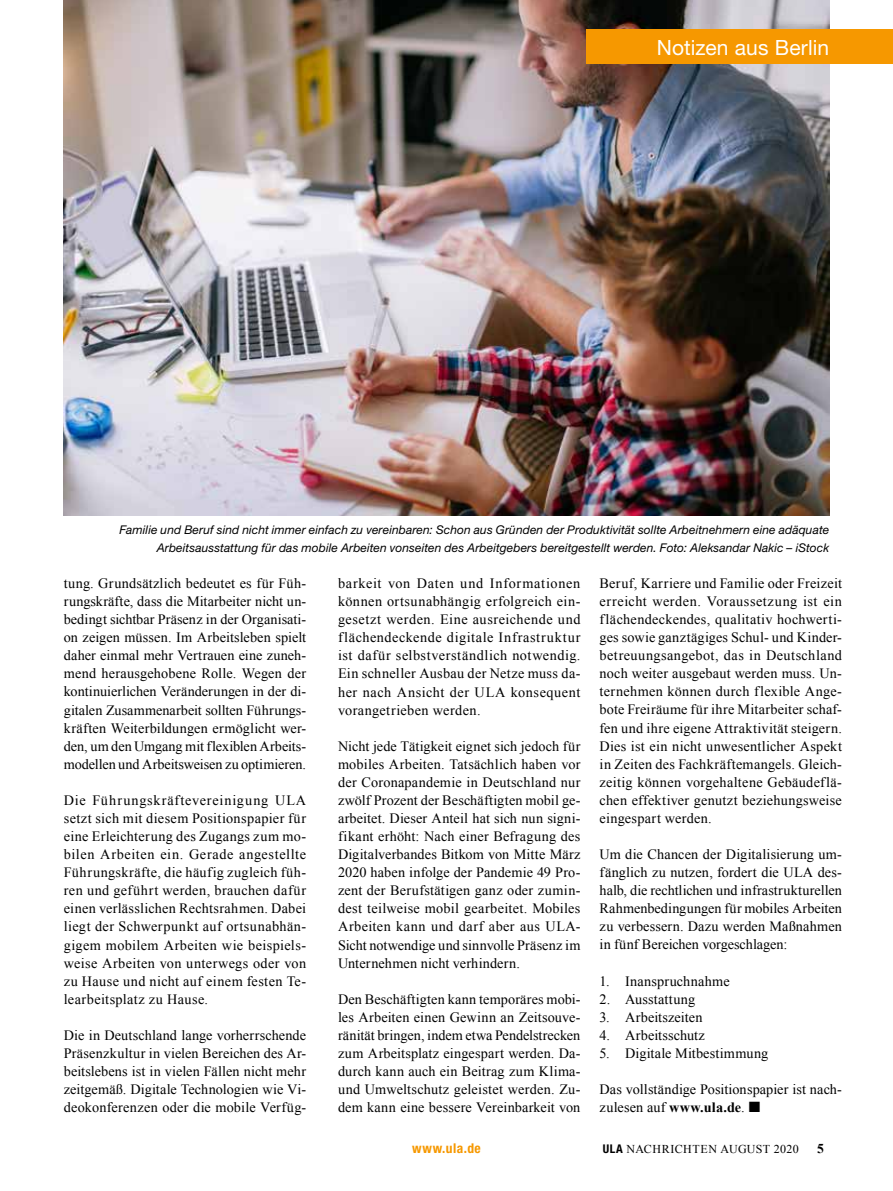
<style>
.page{position:relative;width:893px;height:1191px;background:#fff}
.page>*{position:absolute;margin:0;border:0;box-sizing:border-box;transform-origin:0 0}
.t1{font:21px "Helvetica Neue LT Std";letter-spacing:.005em;color:#fff}
.t2{font:14.25px/18px "Times New Roman";letter-spacing:.01em;color:#000;text-align:justify}
.t3{font:700 condensed 13.5px "Helvetica Neue LT Std";letter-spacing:.035em;color:#f69800}
.t4{font:700 13.5px "Times New Roman";color:#000}
.t5{font:italic 12px/18px "Helvetica Neue LT Std";letter-spacing:.01em;color:#000;text-align:right}
.t6{font:12px "Times New Roman";letter-spacing:.03em;color:#000}
.s1{font-weight:700}
.s2{font-family:"Helvetica Neue LT Std";font-weight:700;font-stretch:condensed}
</style>
<div class="page">
<img style="left:64px;top:0;width:765px;height:516px">
<div style="left:587px;top:30px;width:306px;height:34px;background:#f69800"></div>
<h1 class="t1" style="left:657px;top:35px;width:174px">Notizen aus Berlin</h1>
<p class="t5" style="left:120px;top:520px;width:711px">Familie und Beruf sind nicht immer einfach zu vereinbaren: Schon aus Gründen der Produktivität sollte Arbeitnehmern eine adäquate<br>Arbeitsausstattung für das mobile Arbeiten vonseiten des Arbeitgebers bereitgestellt werden. Foto: Aleksandar Nakic – iStock</p>
<p class="t2" style="left:338px;top:574px;width:244px">barkeit von Daten und Informationen können ortsunabhängig erfolgreich ein&shy;gesetzt werden. Eine ausreichende und flächendeckende digitale Infrastruktur ist dafür selbstverständlich notwendig.<br>Ein schneller Ausbau der Netze muss da&shy;her nach Ansicht der ULA konsequent vorangetrieben werden.</p>
<p class="t2" style="left:338px;top:736px;width:244px">Nicht jede Tätigkeit eignet sich jedoch für mobiles Arbeiten. Tatsächlich haben vor der Coronapandemie in Deutschland nur zwölf Prozent der Beschäftigten mobil ge&shy;arbeitet. Dieser Anteil hat sich nun signi&shy;fikant erhöht: Nach einer Befragung des Digitalverbandes Bitkom von Mitte März 2020 haben infolge der Pandemie 49 Pro&shy;zent der Berufstätigen ganz oder zumin&shy;dest teilweise mobil gearbeitet. Mobiles Arbeiten kann und darf aber aus ULA-Sicht notwendige und sinnvolle Präsenz im Unternehmen nicht verhindern.</p>
<p class="t2" style="left:338px;top:989px;width:244px">Den Beschäftigten kann temporäres mobi&shy;les Arbeiten einen Gewinn an Zeitsouve&shy;ränität bringen, indem etwa Pendelstrecken zum Arbeitsplatz eingespart werden. Da&shy;durch kann auch ein Beitrag zum Klima&shy;und Umweltschutz geleistet werden. Zu&shy;dem kann eine bessere Vereinbarkeit von</p>
<p class="t2" style="left:600px;top:574px;width:244px">Beruf, Karriere und Familie oder Freizeit erreicht werden. Voraussetzung ist ein flächendeckendes, qualitativ hochwerti&shy;ges sowie ganztägiges Schul- und Kinder&shy;betreuungsangebot, das in Deutschland noch weiter ausgebaut werden muss. Un&shy;ternehmen können durch flexible Ange&shy;bote Freiräume für ihre Mitarbeiter schaf&shy;fen und ihre eigene Attraktivität steigern.<br>Dies ist ein nicht unwesentlicher Aspekt in Zeiten des Fachkräftemangels. Gleich&shy;zeitig können vorgehaltene Gebäudeflä&shy;chen effektiver genutzt beziehungsweise eingespart werden.</p>
<p class="t2" style="left:600px;top:845px;width:244px">Um die Chancen der Digitalisierung um&shy;fänglich zu nutzen, fordert die ULA des&shy;halb, die rechtlichen und infrastrukturellen Rahmenbedingungen für mobiles Arbeiten zu verbessern. Dazu werden Maßnahmen in fünf Bereichen vorgeschlagen:</p>
<p class="t2" style="left:600px;top:971px;width:132px">1. Inanspruchnahme</p>
<p class="t2" style="left:600px;top:989px;width:97px">2. Ausstattung</p>
<p class="t2" style="left:600px;top:1007px;width:104px">3. Arbeitszeiten</p>
<p class="t2" style="left:600px;top:1025px;width:107px">4. Arbeitsschutz</p>
<p class="t2" style="left:600px;top:1044px;width:170px">5. Digitale Mitbestimmung</p>
<p class="t2" style="left:600px;top:1080px;width:244px">Das vollständige Positionspapier ist nach&shy;zulesen auf <span class="s1">www.ula.de</span>.</p>
<p class="t2" style="left:64px;top:574px;width:244px">tung. Grundsätzlich bedeutet es für Füh&shy;rungskräfte, dass die Mitarbeiter nicht un&shy;bedingt sichtbar Präsenz in der Organisati&shy;on zeigen müssen. Im Arbeitsleben spielt daher einmal mehr Vertrauen eine zuneh&shy;mend herausgehobene Rolle. Wegen der kontinuierlichen Veränderungen in der di&shy;gitalen Zusammenarbeit sollten Führungs&shy;kräften Weiterbildungen ermöglicht wer&shy;den, um den Umgang mit flexiblen Arbeits&shy;modellen und Arbeitsweisen zu optimieren.</p>
<p class="t2" style="left:64px;top:791px;width:244px">Die Führungskräftevereinigung ULA setzt sich mit diesem Positionspapier für eine Erleichterung des Zugangs zum mo&shy;bilen Arbeiten ein. Gerade angestellte Führungskräfte, die häufig zugleich füh&shy;ren und geführt werden, brauchen dafür einen verlässlichen Rechtsrahmen. Dabei liegt der Schwerpunkt auf ortsunabhän&shy;gigem mobilem Arbeiten wie beispiels&shy;weise Arbeiten von unterwegs oder von zu Hause und nicht auf einem festen Te&shy;learbeitsplatz zu Hause.</p>
<p class="t2" style="left:64px;top:1026px;width:244px">Die in Deutschland lange vorherrschende Präsenzkultur in vielen Bereichen des Ar&shy;beitslebens ist in vielen Fällen nicht mehr zeitgemäß. Digitale Technologien wie Vi&shy;deokonferenzen oder die mobile Verfüg-</p>
<p class="t3" style="left:412px;top:1139px;width:70px">www.ula.de</p>
<p class="t6" style="left:603px;top:1140px;width:197px"><span class="s2">ULA</span> NACHRICHTEN AUGUST 2020</p>
<p class="t4" style="left:817px;top:1139px;width:8px">5</p>
</div>
